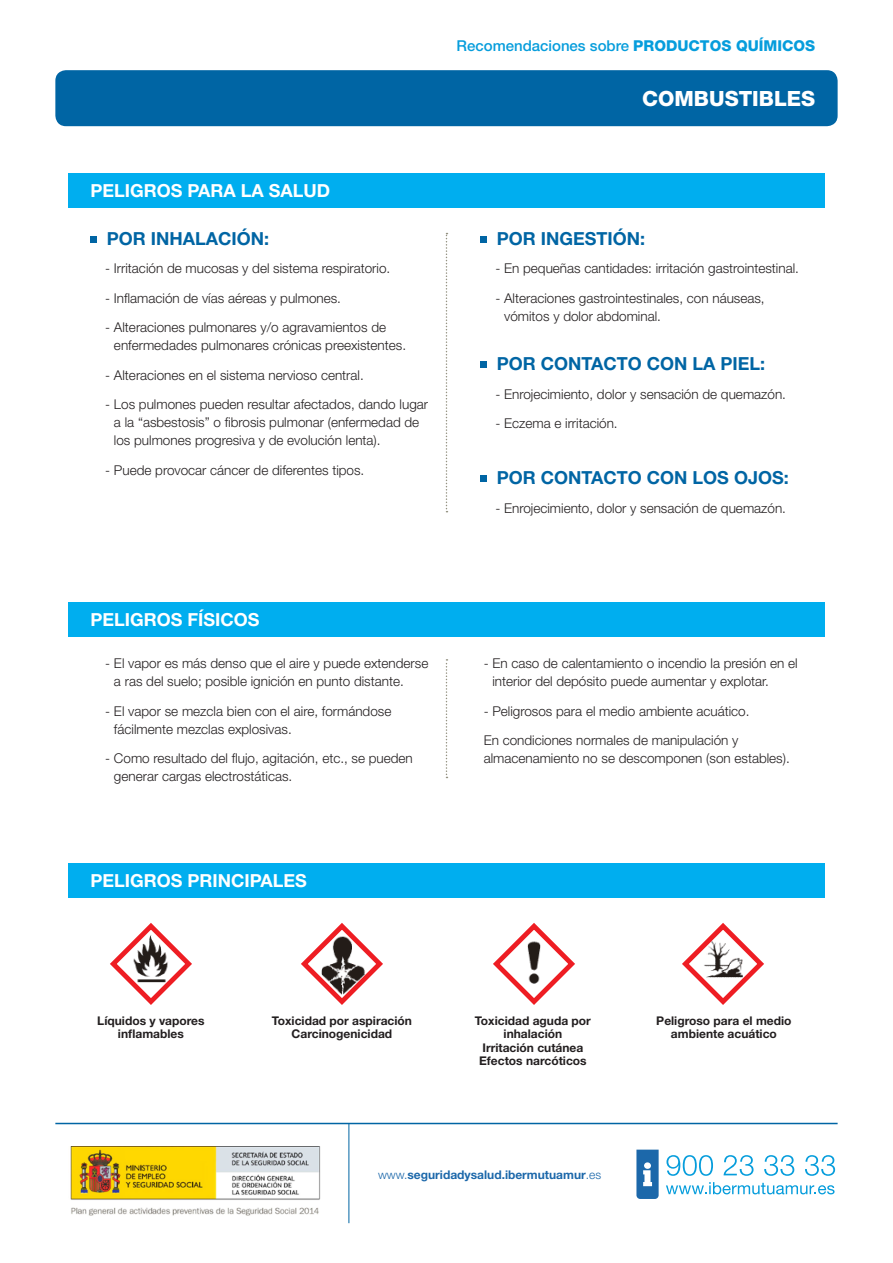
<style>
.page{position:relative;width:893px;height:1263px;background:#fff}
.page>*{position:absolute;margin:0;border:0;box-sizing:border-box;transform-origin:0 0}
.t1{font:800 21px "Helvetica Neue LT Std";color:#fff}
.t2{font:700 18px "Helvetica Neue LT Std";color:#0065a4}
.t3{font:700 18px "Helvetica Neue LT Std";color:#fff}
.t4{font:500 15px "Helvetica Neue LT Std";color:#069ddc}
.t5{font:300 13.5px/18px "Helvetica Neue LT Std";color:#231f20}
.t6{font:700 12px/13.5px "Helvetica Neue LT Std";color:#231f20;text-align:center}
.t7{font:700 12px "Helvetica Neue LT Std";color:#1c68aa}
.s1{font-weight:800}
.s2{font-weight:300}
</style>
<div class="page">
<div style="left:55px;top:70px;width:783px;height:56px;background:#0065a4;border-radius:11px"></div>
<div style="left:68px;top:603px;width:757px;height:34px;background:#00aeef"></div>
<div style="left:68px;top:863px;width:757px;height:34px;background:#00aeef"></div>
<svg style="left:110px;top:923px;width:82px;height:82px"></svg>
<svg style="left:301px;top:923px;width:82px;height:82px"></svg>
<svg style="left:493px;top:923px;width:82px;height:82px"></svg>
<svg style="left:636px;top:1149px;width:23px;height:50px"></svg>
<svg style="left:666px;top:1155px;width:47px;height:21px"></svg>
<svg style="left:724px;top:1155px;width:29px;height:21px"></svg>
<svg style="left:764px;top:1155px;width:30px;height:21px"></svg>
<svg style="left:805px;top:1155px;width:30px;height:21px"></svg>
<svg style="left:666px;top:1182px;width:168px;height:12px"></svg>
<hr style="left:55px;top:1123px;width:783px;height:1px;background:#0065a4">
<hr style="left:348px;top:1123px;width:1px;height:100px;background:#0065a4">
<img style="left:70px;top:1147px;width:251px;height:69px">
<svg style="left:682px;top:923px;width:82px;height:82px"></svg>
<div style="left:68px;top:173px;width:757px;height:34px;background:#00aeef"></div>
<svg style="left:446px;top:233px;width:1px;height:279px"></svg>
<svg style="left:446px;top:659px;width:1px;height:119px"></svg>
<div style="left:90px;top:236px;width:7px;height:6px;background:#0065a4"></div>
<div style="left:480px;top:475px;width:7px;height:7px;background:#0065a4"></div>
<div style="left:480px;top:236px;width:7px;height:6px;background:#0065a4"></div>
<div style="left:480px;top:361px;width:7px;height:7px;background:#0065a4"></div>
<p class="t4" style="left:457px;top:37px;width:360px">Recomendaciones sobre <span class="s1">PRODUCTOS QUÍMICOS</span></p>
<p class="t1" style="left:642px;top:86px;width:175px">COMBUSTIBLES</p>
<p class="t3" style="left:90px;top:179px;width:241px">PELIGROS PARA LA SALUD</p>
<p class="t2" style="left:107px;top:227px;width:164px">POR INHALACIÓN:</p>
<p class="t5" style="left:105px;top:259px;width:287px">- Irritación de mucosas y del sistema respiratorio.</p>
<p class="t5" style="left:105px;top:289px;width:237px">- Inflamación de vías aéreas y pulmones.</p>
<p class="t5" style="left:114px;top:318px;width:294px;text-indent:-9px">- Alteraciones pulmonares y/o agravamientos de enfermedades pulmonares crónicas preexistentes.</p>
<p class="t5" style="left:105px;top:366px;width:260px">- Alteraciones en el sistema nervioso central.</p>
<p class="t5" style="left:114px;top:395px;width:316px;text-indent:-9px">- Los pulmones pueden resultar afectados, dando lugar a la “asbestosis” o fibrosis pulmonar (enfermedad de los pulmones progresiva y de evolución lenta).</p>
<p class="t5" style="left:105px;top:461px;width:261px">- Puede provocar cáncer de diferentes tipos.</p>
<p class="t2" style="left:497px;top:227px;width:150px">POR INGESTIÓN:</p>
<p class="t5" style="left:495px;top:259px;width:305px">- En pequeñas cantidades: irritación gastrointestinal.</p>
<p class="t5" style="left:504px;top:289px;width:262px;text-indent:-9px">- Alteraciones gastrointestinales, con náuseas, vómitos y dolor abdominal.</p>
<p class="t2" style="left:497px;top:352px;width:270px">POR CONTACTO CON LA PIEL:</p>
<p class="t5" style="left:495px;top:385px;width:292px">- Enrojecimiento, dolor y sensación de quemazón.</p>
<p class="t5" style="left:495px;top:414px;width:124px">- Eczema e irritación.</p>
<p class="t2" style="left:497px;top:466px;width:293px">POR CONTACTO CON LOS OJOS:</p>
<p class="t5" style="left:495px;top:498px;width:292px">- Enrojecimiento, dolor y sensación de quemazón.</p>
<p class="t3" style="left:90px;top:609px;width:171px">PELIGROS FÍSICOS</p>
<p class="t5" style="left:114px;top:654px;width:316px;text-indent:-9px">- El vapor es más denso que el aire y puede extenderse a ras del suelo; posible ignición en punto distante.</p>
<p class="t5" style="left:114px;top:702px;width:279px;text-indent:-9px">- El vapor se mezcla bien con el aire, formándose fácilmente mezclas explosivas.</p>
<p class="t5" style="left:114px;top:749px;width:300px;text-indent:-9px">- Como resultado del flujo, agitación, etc., se pueden generar cargas electrostáticas.</p>
<p class="t3" style="left:90px;top:869px;width:218px">PELIGROS PRINCIPALES</p>
<p class="t5" style="left:492px;top:654px;width:307px;text-indent:-9px">- En caso de calentamiento o incendio la presión en el interior del depósito puede aumentar y explotar.</p>
<p class="t5" style="left:484px;top:702px;width:267px">- Peligrosos para el medio ambiente acuático.</p>
<p class="t5" style="left:484px;top:731px;width:308px">En condiciones normales de manipulación y almacenamiento no se descomponen (son estables).</p>
<p class="t6" style="left:97px;top:1013px;width:109px">Líquidos y vapores inflamables</p>
<p class="t6" style="left:272px;top:1013px;width:142px">Toxicidad por aspiración</p>
<p class="t6" style="left:292px;top:1027px;width:102px">Carcinogenicidad</p>
<p class="t6" style="left:475px;top:1013px;width:117px">Toxicidad aguda por inhalación</p>
<p class="t6" style="left:482px;top:1040px;width:102px">Irritación cutánea</p>
<p class="t6" style="left:479px;top:1054px;width:109px">Efectos narcóticos</p>
<p class="t6" style="left:656px;top:1013px;width:137px">Peligroso para el medio ambiente acuático</p>
<p class="t7" style="left:378px;top:1167px;width:225px"><span class="s2">www.</span>seguridadysalud.ibermutuamur<span class="s2">.es</span></p>
</div>
